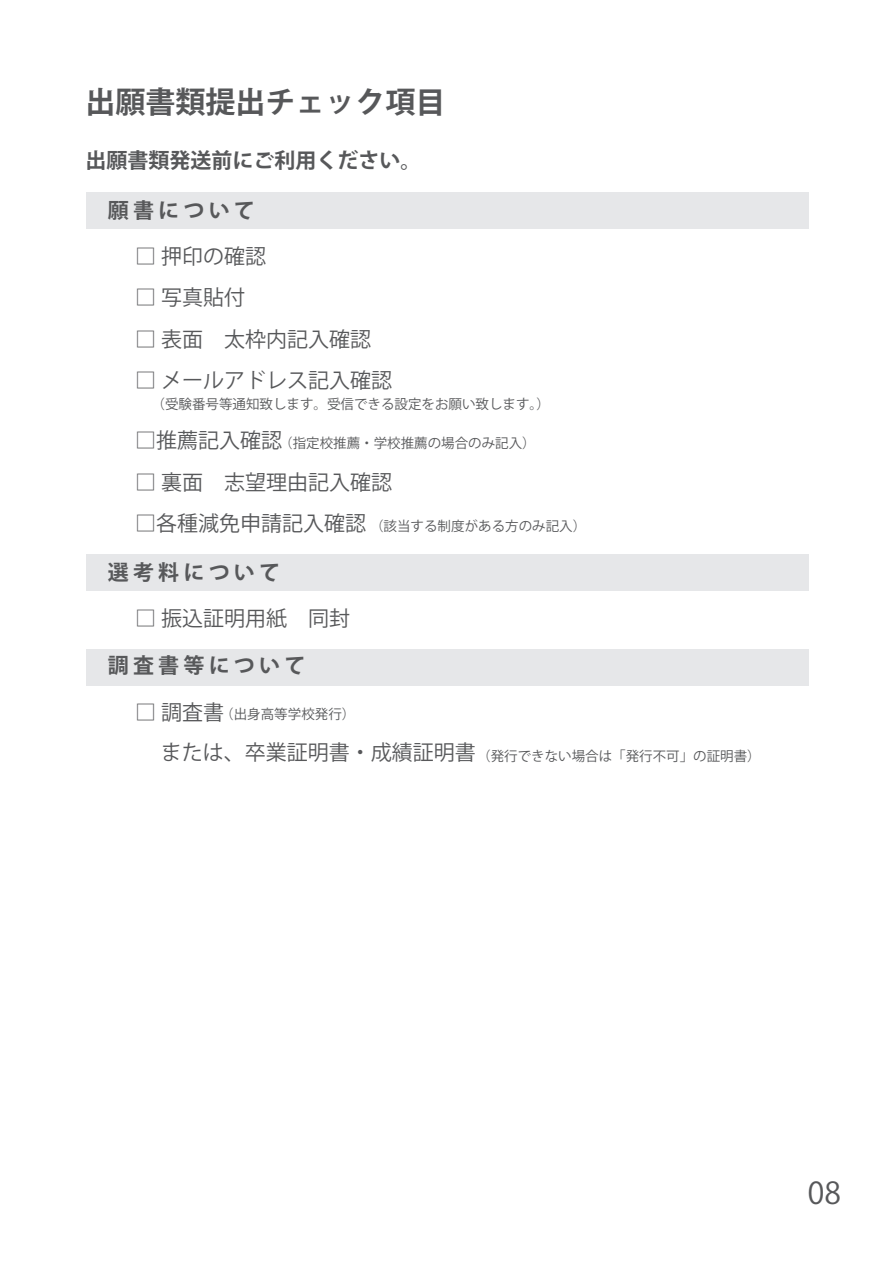
<style>
.page{position:relative;width:893px;height:1263px;background:#fff}
.page>*{position:absolute;margin:0;border:0;box-sizing:border-box;transform-origin:0 0}
.t1{font:700 30px "Koz Go Pr 6 N";color:#57585a}
.t2{font:30px "Koz Go Pr 6 N";color:#57585a}
.t3{font:21px "Koz Go Pr 6 N";color:#57585a}
.t4{font:700 21px "Koz Go Pr 6 N";letter-spacing:.2em;color:#57585a}
.t5{font:700 21px "Koz Go Pr 6 N";color:#57585a}
.t6{font:13.5px "Koz Go Pr 6 N";color:#57585a}
.s1{font-size:21px}
</style>
<div class="page">
<div style="left:86px;top:192px;width:723px;height:37px;background:#e6e7e9"></div>
<div style="left:86px;top:649px;width:723px;height:36px;background:#e6e7e9"></div>
<div style="left:86px;top:554px;width:723px;height:37px;background:#e6e7e9"></div>
<h1 class="t1" style="left:85px;top:85px;width:361px">出願書類提出チェック項目</h1>
<h2 class="t5" style="left:85px;top:148px;width:337px">出願書類発送前にご利用ください。</h2>
<h2 class="t4" style="left:108px;top:199px;width:148px">願書について</h2>
<h2 class="t3" style="left:135px;top:244px;width:132px">□ 押印の確認</h2>
<h2 class="t3" style="left:135px;top:286px;width:111px">□ 写真貼付</h2>
<h2 class="t3" style="left:135px;top:327px;width:237px">□ 表面　太枠内記入確認</h2>
<h2 class="t3" style="left:135px;top:369px;width:258px">□ メールアドレス記入確認</h2>
<p class="t6" style="left:152px;top:397px;width:400px">（受験番号等通知致します。受信できる設定をお願い致します。）</p>
<p class="t6" style="left:135px;top:436px;width:402px"><span class="s1">□推薦記入確認</span>（指定校推薦・学校推薦の場合のみ記入）</p>
<h2 class="t3" style="left:135px;top:470px;width:258px">□ 裏面　志望理由記入確認</h2>
<p class="t6" style="left:135px;top:519px;width:452px"><span class="s1">□各種減免申請記入確認</span>（該当する制度がある方のみ記入）</p>
<h2 class="t4" style="left:108px;top:560px;width:174px">選考料について</h2>
<h2 class="t3" style="left:135px;top:606px;width:216px">□ 振込証明用紙　同封</h2>
<h2 class="t4" style="left:108px;top:654px;width:199px">調査書等について</h2>
<p class="t6" style="left:135px;top:707px;width:222px"><span class="s1">□ 調査書</span>（出身高等学校発行）</p>
<p class="t6" style="left:161px;top:748px;width:602px"><span class="s1">または、卒業証明書・成績証明書</span>（発行できない場合は「発行不可」の証明書）</p>
<h1 class="t2" style="left:808px;top:1176px;width:35px">08</h1>
</div>
